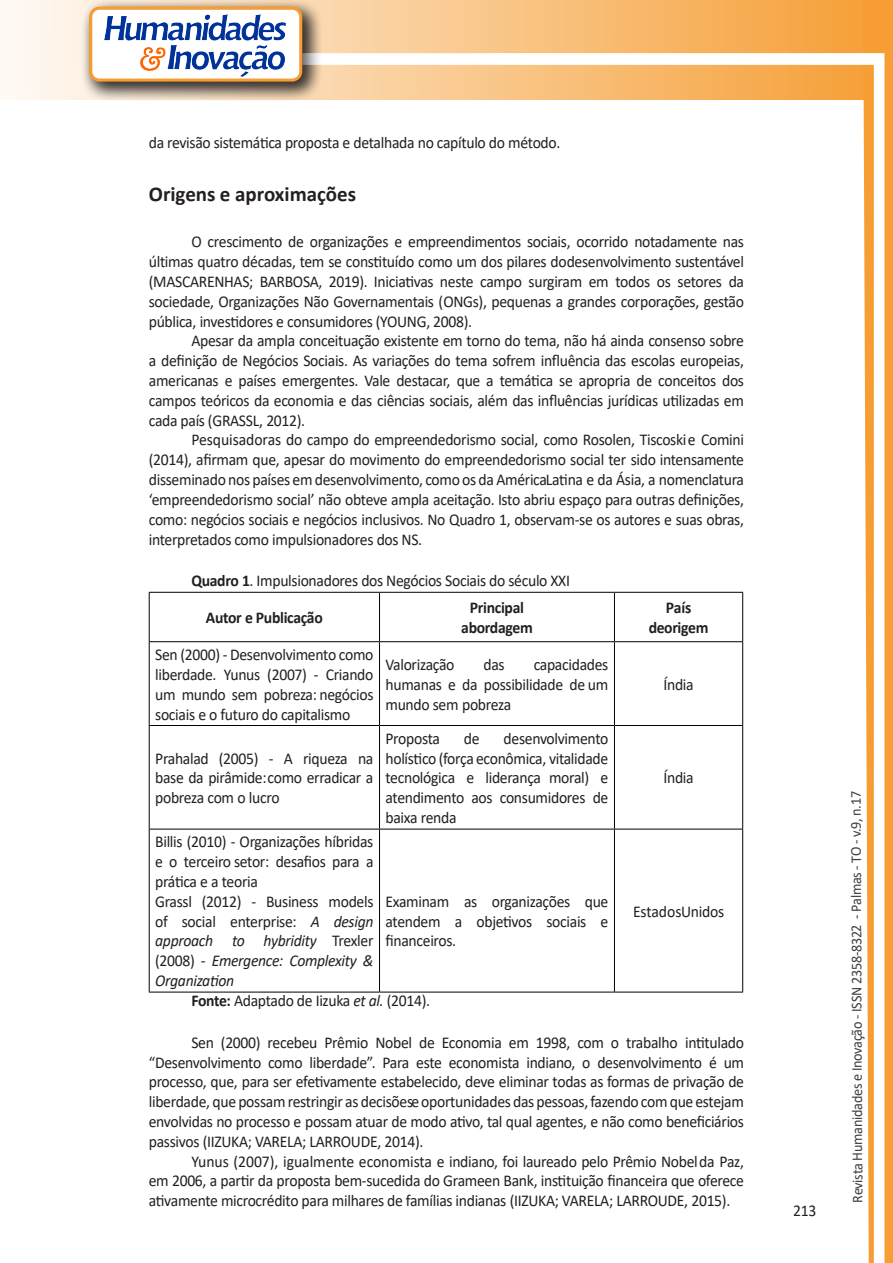
<style>
.page{position:relative;width:893px;height:1263px;background:#fff}
.page>*{position:absolute;margin:0;border:0;box-sizing:border-box;transform-origin:0 0}
.Titulo_2{font:700 21px "Calibri";color:#231f20}
.texto{font:16.5px/19.8px "Calibri";letter-spacing:-.02em;color:#231f20;text-align:justify;scale:.95 1}
.texto-2{font:italic 16.5px/19.8px "Calibri";letter-spacing:-.02em;color:#231f20;text-align:justify;scale:.95 1}
.texto-3{font:700 16.5px "Calibri";letter-spacing:-.02em;color:#231f20;scale:.95 1}
.t1{font:15px "Calibri";letter-spacing:-.025em;color:#3e3e3f;scale:.95 1}
.s1{font-weight:700}
.s2{font-style:normal}
.s3{font-style:italic}
</style>
<div class="page">
<svg style="left:5px;top:0;width:858px;height:100px;background:#f9c484"></svg>
<div style="left:302px;top:53px;width:582px;height:12px;background:#fff;border:2px solid #fff"></div>
<svg style="left:863px;top:0;width:30px;height:1263px"></svg>
<div style="left:81px;top:0;width:241px;height:102px;background:#231f20;opacity:.75"></div>
<div style="left:91px;top:8px;width:210px;height:72px;background:#fff;border-radius:9px"></div>
<img style="left:104px;top:14px;width:181px;height:62px">
<div style="left:89px;top:7px;width:213px;height:75px;border:3px solid #f69e34;border-radius:9px"></div>
<hr style="left:149px;top:592px;width:230px;height:1px;background:#000">
<hr style="left:149px;top:593px;width:1px;height:48px;background:#000">
<hr style="left:379px;top:592px;width:235px;height:1px;background:#000">
<hr style="left:379px;top:593px;width:1px;height:48px;background:#000">
<hr style="left:614px;top:592px;width:129px;height:1px;background:#000">
<hr style="left:614px;top:593px;width:1px;height:48px;background:#000">
<hr style="left:742px;top:593px;width:1px;height:48px;background:#000">
<hr style="left:149px;top:641px;width:230px;height:1px;background:#000">
<hr style="left:149px;top:642px;width:1px;height:83px;background:#000">
<hr style="left:379px;top:641px;width:235px;height:1px;background:#000">
<hr style="left:379px;top:642px;width:1px;height:83px;background:#000">
<hr style="left:614px;top:641px;width:129px;height:1px;background:#000">
<hr style="left:614px;top:642px;width:1px;height:83px;background:#000">
<hr style="left:742px;top:642px;width:1px;height:83px;background:#000">
<hr style="left:149px;top:725px;width:230px;height:1px;background:#000">
<hr style="left:149px;top:726px;width:1px;height:103px;background:#000">
<hr style="left:379px;top:725px;width:235px;height:1px;background:#000">
<hr style="left:379px;top:726px;width:1px;height:103px;background:#000">
<hr style="left:614px;top:725px;width:129px;height:1px;background:#000">
<hr style="left:614px;top:726px;width:1px;height:103px;background:#000">
<hr style="left:742px;top:726px;width:1px;height:103px;background:#000">
<hr style="left:149px;top:829px;width:230px;height:1px;background:#000">
<hr style="left:149px;top:829px;width:1px;height:163px;background:#000">
<hr style="left:379px;top:829px;width:235px;height:1px;background:#000">
<hr style="left:379px;top:829px;width:1px;height:163px;background:#000">
<hr style="left:614px;top:829px;width:129px;height:1px;background:#000">
<hr style="left:614px;top:829px;width:1px;height:163px;background:#000">
<hr style="left:742px;top:829px;width:1px;height:163px;background:#000">
<hr style="left:149px;top:992px;width:230px;height:1px;background:#000">
<hr style="left:379px;top:992px;width:235px;height:1px;background:#000">
<hr style="left:614px;top:992px;width:129px;height:1px;background:#000">
<p class="texto" style="left:149px;top:133px;width:435px">da revisão sistemática proposta e detalhada no capítulo do método.</p>
<p class="Titulo_2" style="left:149px;top:179px;width:209px">Origens e aproximações</p>
<p class="texto" style="left:149px;top:232px;width:628px;text-indent:43px">O crescimento de organizações e empreendimentos sociais, ocorrido notadamente nas últimas quatro décadas, tem se constituído como um dos pilares do desenvolvimento sustentável (MASCARENHAS; BARBOSA, 2019). Iniciativas neste campo surgiram em todos os setores da sociedade, Organizações Não Governamentais (ONGs), pequenas a grandes corporações, gestão pública, investidores e consumidores (YOUNG, 2008).</p>
<p class="texto" style="left:149px;top:331px;width:628px;text-indent:43px">Apesar da ampla conceituação existente em torno do tema, não há ainda consenso sobre a definição de Negócios Sociais. As variações do tema sofrem influência das escolas europeias, americanas e países emergentes. Vale destacar, que a temática se apropria de conceitos dos campos teóricos da economia e das ciências sociais, além das influências jurídicas utilizadas em cada país (GRASSL, 2012).</p>
<p class="texto" style="left:149px;top:430px;width:628px;text-indent:43px">Pesquisadoras do campo do empreendedorismo social, como Rosolen, Tiscoski e Comini (2014), afirmam que, apesar do movimento do empreendedorismo social ter sido intensamente disseminado nos países em desenvolvimento, como os da América Latina e da Ásia, a nomenclatura ‘empreendedorismo social’ não obteve ampla aceitação. Isto abriu espaço para outras definições, como: negócios sociais e negócios inclusivos. No Quadro 1, observam-se os autores e suas obras, interpretados como impulsionadores dos NS.</p>
<p class="texto" style="left:191px;top:570px;width:400px"><span class="s1">Quadro 1</span>. Impulsionadores dos Negócios Sociais do século XXI</p>
<p class="texto-3" style="left:206px;top:606px;width:125px">Autor e Publicação</p>
<p class="texto-3" style="left:666px;top:596px;width:29px">País</p>
<p class="texto-3" style="left:649px;top:616px;width:64px">de origem</p>
<p class="texto-3" style="left:470px;top:596px;width:58px">Principal</p>
<p class="texto-3" style="left:461px;top:616px;width:77px">abordagem</p>
<p class="texto" style="left:155px;top:644px;width:231px">Sen (2000) - Desenvolvimento como liberdade. Yunus (2007) - Criando um mundo sem pobreza: negócios sociais e o futuro do capitalismo</p>
<p class="texto" style="left:385px;top:654px;width:74px">Valorização</p>
<p class="texto" style="left:483px;top:654px;width:24px">das</p>
<p class="texto" style="left:385px;top:654px;width:236px;text-indent:148px">capacidades humanas e da possibilidade de um mundo sem pobreza</p>
<p class="texto" style="left:155px;top:748px;width:231px">Prahalad (2005) - A riqueza na base da pirâmide: como erradicar a pobreza com o lucro</p>
<p class="texto" style="left:385px;top:728px;width:236px;text-indent:118px">desenvolvimento holístico (força econômica, vitalidade tecnológica e liderança moral) e atendimento aos consumidores de baixa renda</p>
<p class="texto" style="left:385px;top:728px;width:59px">Proposta</p>
<p class="texto" style="left:464px;top:728px;width:18px">de</p>
<p class="texto" style="left:663px;top:674px;width:33px">Índia</p>
<p class="texto" style="left:663px;top:768px;width:33px">Índia</p>
<p class="texto" style="left:155px;top:832px;width:231px">Billis (2010) - Organizações híbridas e o terceiro setor: desafios para a prática e a teoria</p>
<p class="texto-2" style="left:155px;top:891px;width:231px"><span class="s2">Grassl (2012) - Business models of social enterprise:</span> A design approach to hybridity <span class="s2">Trexler (2008)</span> - Emergence: Complexity &amp; Organization</p>
<p class="texto" style="left:385px;top:891px;width:236px">Examinam as organizações que atendem a objetivos sociais e financeiros.</p>
<p class="texto" style="left:633px;top:901px;width:97px">Estados Unidos</p>
<p class="texto" style="left:191px;top:990px;width:253px"><span class="s1">Fonte:</span> Adaptado de Iizuka <span class="s3">et al.</span> (2014).</p>
<p class="texto" style="left:149px;top:1032px;width:628px;text-indent:43px">Sen (2000) recebeu Prêmio Nobel de Economia em 1998, com o trabalho intitulado “Desenvolvimento como liberdade”. Para este economista indiano, o desenvolvimento é um processo, que, para ser efetivamente estabelecido, deve eliminar todas as formas de privação de liberdade, que possam restringir as decisões e oportunidades das pessoas, fazendo com que estejam envolvidas no processo e possam atuar de modo ativo, tal qual agentes, e não como beneficiários passivos (IIZUKA; VARELA; LARROUDE, 2014).</p>
<p class="texto" style="left:149px;top:1151px;width:628px;text-indent:43px">Yunus (2007), igualmente economista e indiano, foi laureado pelo Prêmio Nobel da Paz, em 2006, a partir da proposta bem-sucedida do Grameen Bank, instituição financeira que oferece ativamente microcrédito para milhares de famílias indianas (IIZUKA; VARELA; LARROUDE, 2015).</p>
<p class="texto" style="left:793px;top:1200px;width:26px">213</p>
<p class="t1" style="left:846px;top:1203px;width:435px;rotate:-90deg">Revista Humanidades e Inovação - ISSN 2358-8322 - Palmas - TO - v.9, n.17</p>
</div>
